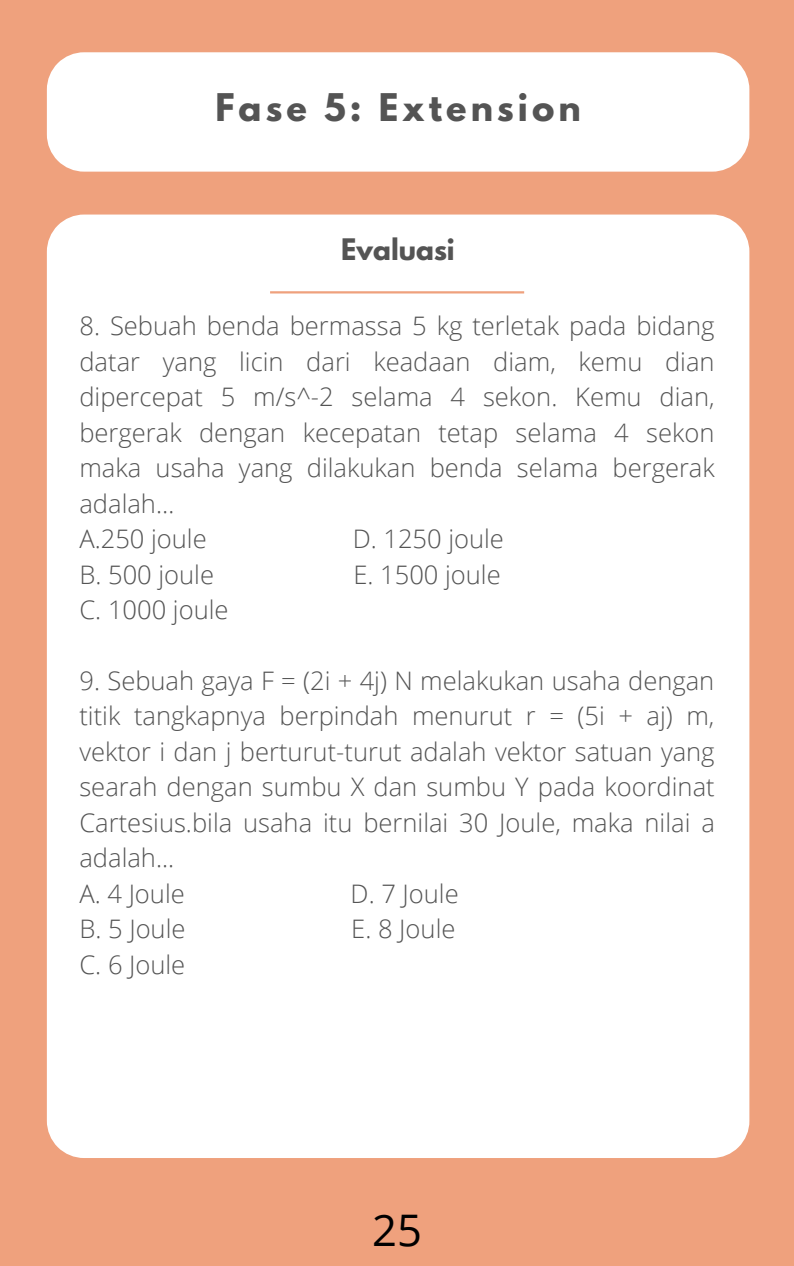
<style>
.page{position:relative;width:794px;height:1266px;background:#fff}
.page>*{position:absolute;margin:0;border:0;box-sizing:border-box;transform-origin:0 0}
.t1{font:43.5px "Open Sans";color:#000}
.t2{font:700 33.75px "League Spartan";letter-spacing:.12em;color:#545454}
.t3{font:700 26.25px "League Spartan";color:#545454}
.t4{font:300 25.5px/35.5px "Open Sans";color:#545454}
</style>
<div class="page">
<div style="left:0;top:0;width:793px;height:1266px;background:#efa17d"></div>
<div style="left:47px;top:52px;width:702px;height:120px;background:#fff"></div>
<div style="left:47px;top:214px;width:702px;height:944px;background:#fff"></div>
<hr style="left:270px;top:291px;width:254px;height:2px;background:#efa17d">
<h2 class="t2" style="left:215px;top:91px;width:367px">Fase 5: Extension</h2>
<p class="t3" style="left:341px;top:236px;width:115px">Evaluasi</p>
<p class="t4" style="left:79px;top:308px;width:636px">8. Sebuah benda bermassa 5 kg terletak pada bidang datar yang licin dari keadaan diam, kemu dian dipercepat 5 m/s^-2 selama 4 sekon. Kemu dian, bergerak dengan kecepatan tetap selama 4 sekon maka usaha yang dilakukan benda selama bergerak adalah…<br>A.250 joule</p>
<p class="t4" style="left:352px;top:520px;width:153px">D. 1250 joule</p>
<p class="t4" style="left:79px;top:556px;width:136px">B. 500 joule</p>
<p class="t4" style="left:353px;top:556px;width:149px">E. 1500 joule</p>
<p class="t4" style="left:79px;top:591px;width:150px">C. 1000 joule</p>
<p class="t4" style="left:79px;top:662px;width:636px">9. Sebuah gaya F = (2i + 4j) N melakukan usaha dengan titik tangkapnya berpindah menurut r = (5i + aj) m, vektor i dan j berturut-turut adalah vektor satuan yang searah dengan sumbu X dan sumbu Y pada koordinat Cartesius.bila usaha itu bernilai 30 Joule, maka nilai a adalah...<br>A. 4 Joule</p>
<p class="t4" style="left:350px;top:875px;width:109px">D. 7 Joule</p>
<p class="t4" style="left:79px;top:910px;width:107px">B. 5 Joule</p>
<p class="t4" style="left:351px;top:910px;width:105px">E. 8 Joule</p>
<p class="t4" style="left:79px;top:946px;width:107px">C. 6 Joule</p>
<h1 class="t1" style="left:372px;top:1199px;width:51px">25</h1>
</div>
